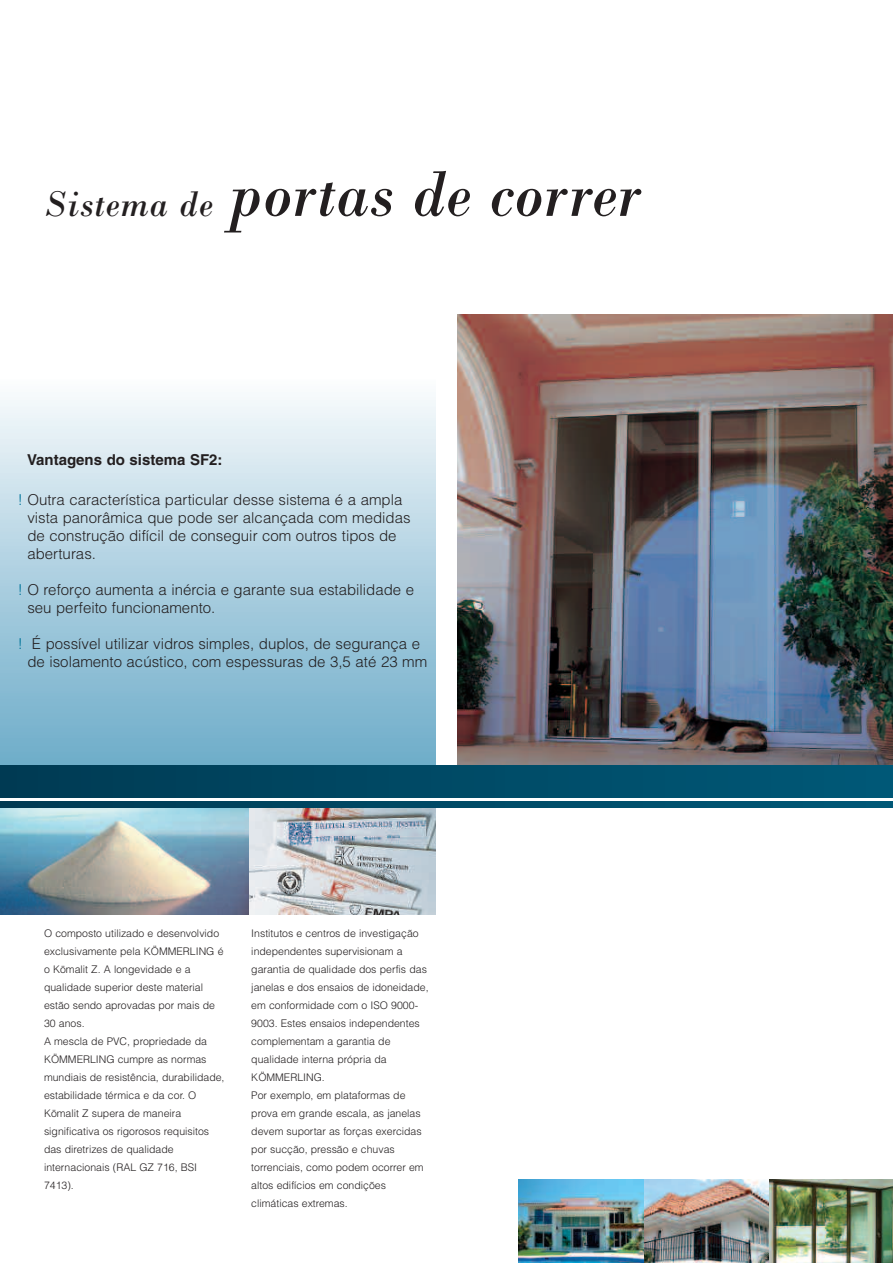
<style>
.page{position:relative;width:893px;height:1263px;background:#fff}
.page>*{position:absolute;margin:0;border:0;box-sizing:border-box;transform-origin:0 0}
.t1{font:italic 67.5px "Bodoni";color:#231f20}
.t2{font:15px/18px "Switzerland Light Plain";color:#231f20}
.t3{font:700 15px "Switzerland";color:#231f20}
.t4{font:10.5px/18px "Switzerland Light Plain";color:#231f20}
.s1{font-size:37.5px}
.s2{color:#007499}
</style>
<div class="page">
<img style="left:457px;top:315px;width:436px;height:450px">
<div style="left:0;top:379px;width:436px;height:386px;background:linear-gradient(to bottom,#f8fbfc,#6babc8)"></div>
<img style="left:1px;top:808px;width:249px;height:106px">
<img style="left:250px;top:808px;width:186px;height:106px">
<div style="left:0;top:765px;width:893px;height:32px;background:linear-gradient(to right,#003b53,#005978)"></div>
<svg style="left:0;top:801px;width:893px;height:7px;background:#004965"></svg>
<img style="left:518px;top:1179px;width:375px;height:84px">
<h1 class="t1" style="left:44px;top:153px;width:598px"><span class="s1">Sistema de</span> portas de correr</h1>
<h2 class="t3" style="left:27px;top:451px;width:197px">Vantagens do sistema SF2:</h2>
<h2 class="t2" style="left:27px;top:491px;width:385px;text-indent:-9px"><span class="s2">!</span> Outra característica particular desse sistema é a ampla vista panorâmica que pode ser alcançada com medidas de construção difícil de conseguir com outros tipos de aberturas.</h2>
<h2 class="t2" style="left:27px;top:581px;width:388px;text-indent:-9px"><span class="s2">!</span> O reforço aumenta a inércia e garante sua estabilidade e seu perfeito funcionamento.</h2>
<h2 class="t2" style="left:27px;top:635px;width:401px;text-indent:-9px"><span class="s2">!</span> É possível utilizar vidros simples, duplos, de segurança e de isolamento acústico, com espessuras de 3,5 até 23 mm</h2>
<p class="t4" style="left:44px;top:925px;width:182px">O composto utilizado e desenvolvido exclusivamente pela KÖMMERLING é o Kömalit Z. A longevidade e a qualidade superior deste material estão sendo aprovadas por mais de<br>30 anos.<br>A mescla de PVC, propriedade da<br>KÖMMERLING cumpre as normas mundiais de resistência, durabilidade, estabilidade térmica e da cor. O<br>Kömalit Z supera de maneira significativa os rigorosos requisitos das diretrizes de qualidade internacionais (RAL GZ 716, BSI<br>7413).</p>
<p class="t4" style="left:251px;top:925px;width:179px">Institutos e centros de investigação independentes supervisionam a garantia de qualidade dos perfis das janelas e dos ensaios de idoneidade, em conformidade com o ISO 9000-<br>9003. Estes ensaios independentes complementam a garantia de qualidade interna própria da<br>KÖMMERLING.<br>Por exemplo, em plataformas de prova em grande escala, as janelas devem suportar as forças exercidas por sucção, pressão e chuvas torrenciais, como podem ocorrer em altos edifícios em condições climáticas extremas.</p>
</div>
